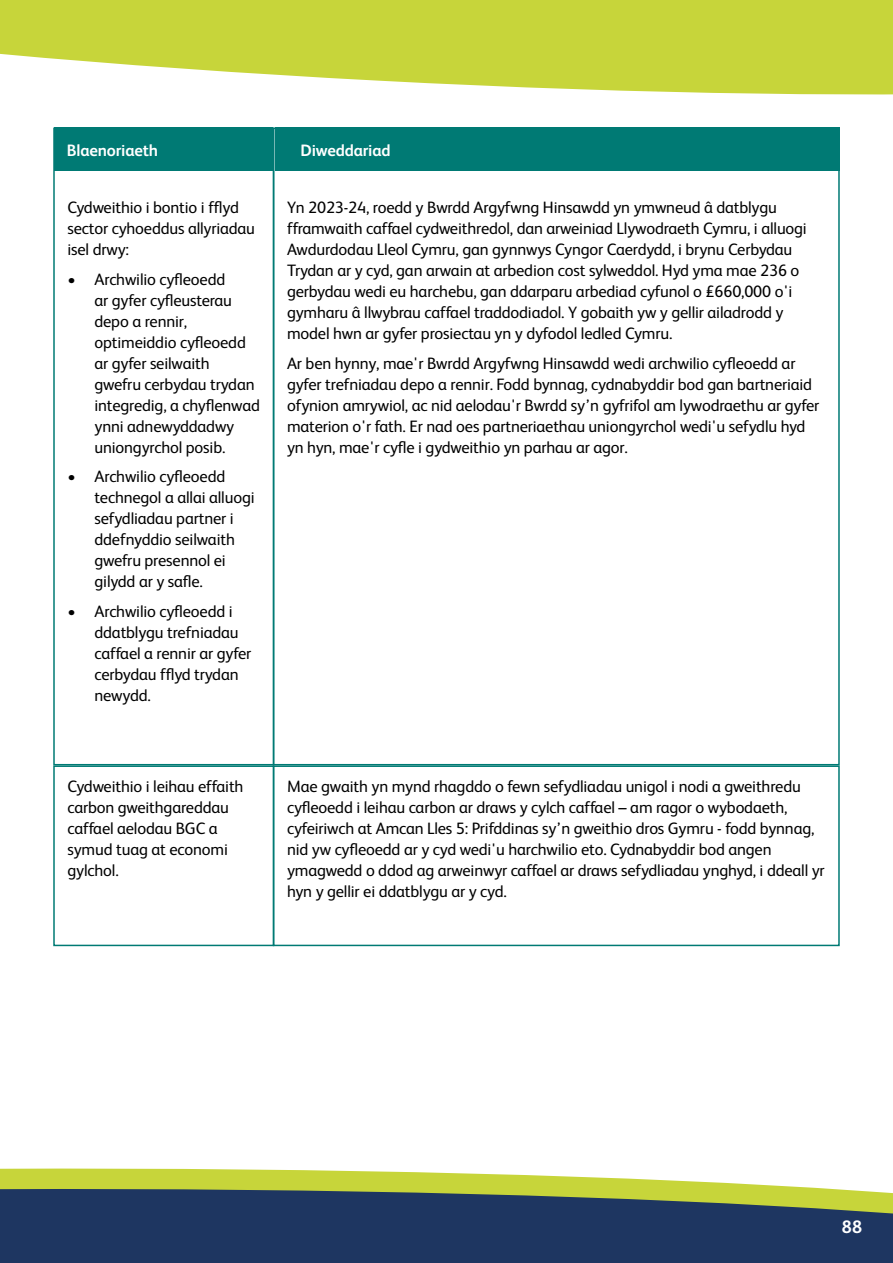
<style>
.page{position:relative;width:893px;height:1263px;background:#fff}
.page>*{position:absolute;margin:0;border:0;box-sizing:border-box;transform-origin:0 0}
.t1{font:700 18px "FS Albert";color:#fff}
.Body{font:16.5px/21px "FS Albert";letter-spacing:-.01em;color:#000}
.Body-2{font:700 16.5px "FS Albert";letter-spacing:-.01em;color:#fff}
</style>
<div class="page">
<div style="left:53px;top:128px;width:221px;height:637px;border:2px solid #007a74"></div>
<div style="left:273px;top:765px;width:567px;height:181px;border:2px solid #007a74"></div>
<div style="left:53px;top:765px;width:221px;height:181px;border:2px solid #007a74"></div>
<div style="left:54px;top:128px;width:219px;height:43px;background:#007a74"></div>
<div style="left:275px;top:128px;width:565px;height:43px;background:#007a74"></div>
<svg style="left:0;top:0;width:893px;height:95px;fill:#c7d53a"></svg>
<svg style="left:0;top:1168px;width:781px;height:18px;fill:#c7d53a"></svg>
<svg style="left:0;top:1186px;width:893px;height:77px;fill:#1e3661"></svg>
<p class="Body-2" style="left:67px;top:139px;width:93px">Blaenoriaeth</p>
<p class="Body-2" style="left:301px;top:139px;width:92px">Diweddariad</p>
<p class="Body" style="left:68px;top:196px;width:189px">Cydweithio i bontio i fflyd sector cyhoeddus allyriadau isel drwy:</p>
<p class="Body" style="left:95px;top:268px;width:167px;text-indent:-27px">• Archwilio cyfleoedd<br>ar gyfer cyfleusterau depo a rennir, optimeiddio cyfleoedd ar gyfer seilwaith gwefru cerbydau trydan integredig, a chyflenwad ynni adnewyddadwy uniongyrchol posib.</p>
<p class="Body" style="left:95px;top:465px;width:162px;text-indent:-27px">• Archwilio cyfleoedd technegol a allai alluogi sefydliadau partner i ddefnyddio seilwaith gwefru presennol ei gilydd ar y safle.</p>
<p class="Body" style="left:95px;top:600px;width:158px;text-indent:-27px">• Archwilio cyfleoedd i ddatblygu trefniadau caffael a rennir ar gyfer cerbydau fflyd trydan newydd.</p>
<p class="Body" style="left:287px;top:196px;width:521px">Yn 2023-24, roedd y Bwrdd Argyfwng Hinsawdd yn ymwneud â datblygu fframwaith caffael cydweithredol, dan arweiniad Llywodraeth Cymru, i alluogi Awdurdodau Lleol Cymru, gan gynnwys Cyngor Caerdydd, i brynu Cerbydau Trydan ar y cyd, gan arwain at arbedion cost sylweddol. Hyd yma mae 236 o gerbydau wedi eu harchebu, gan ddarparu arbediad cyfunol o £660,000 o'i gymharu â llwybrau caffael traddodiadol. Y gobaith yw y gellir ailadrodd y model hwn ar gyfer prosiectau yn y dyfodol ledled Cymru.</p>
<p class="Body" style="left:287px;top:352px;width:534px">Ar ben hynny, mae'r Bwrdd Argyfwng Hinsawdd wedi archwilio cyfleoedd ar gyfer trefniadau depo a rennir. Fodd bynnag, cydnabyddir bod gan bartneriaid ofynion amrywiol, ac nid aelodau'r Bwrdd sy’n gyfrifol am lywodraethu ar gyfer materion o'r fath. Er nad oes partneriaethau uniongyrchol wedi'u sefydlu hyd yn hyn, mae'r cyfle i gydweithio yn parhau ar agor.</p>
<p class="Body" style="left:68px;top:775px;width:178px">Cydweithio i leihau effaith carbon gweithgareddau caffael aelodau BGC a symud tuag at economi gylchol.</p>
<p class="Body" style="left:287px;top:775px;width:539px">Mae gwaith yn mynd rhagddo o fewn sefydliadau unigol i nodi a gweithredu cyfleoedd i leihau carbon ar draws y cylch caffael – am ragor o wybodaeth, cyfeiriwch at Amcan Lles 5: Prifddinas sy’n gweithio dros Gymru - fodd bynnag, nid yw cyfleoedd ar y cyd wedi'u harchwilio eto. Cydnabyddir bod angen ymagwedd o ddod ag arweinwyr caffael ar draws sefydliadau ynghyd, i ddeall yr hyn y gellir ei ddatblygu ar y cyd.</p>
<p class="t1" style="left:842px;top:1215px;width:22px">88</p>
</div>
